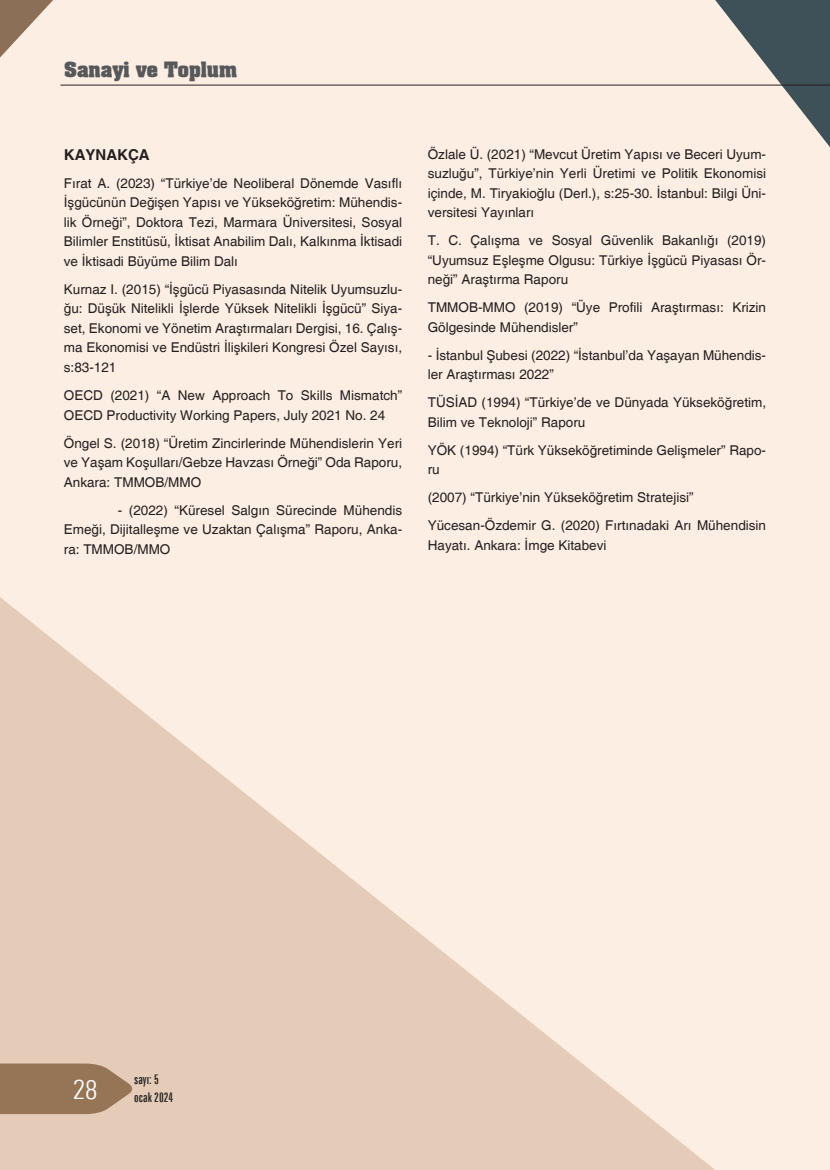
<style>
.page{position:relative;width:830px;height:1170px;background:#fff}
.page>*{position:absolute;margin:0;border:0;box-sizing:border-box;transform-origin:0 0}
.t1{font:300 condensed 27px "Zurich BT";color:#fff}
.t2{font:700 18px "TR Aardvark";color:#57585a}
.bultenmetin{font:700 15px "Helvetica";color:#231f20}
.bultenmetin-2{font:13.5px/19.5px "Helvetica";color:#231f20;text-align:justify}
.t3{font:extra-condensed 13.5px/18px "Zurich BT";color:#231f20}
</style>
<div class="page">
<div style="left:0;top:0;width:829px;height:1169px;background:#fdeee3"></div>
<svg style="left:0;top:0;width:53px;height:58px"></svg>
<svg style="left:714px;top:0;width:115px;height:146px"></svg>
<svg style="left:0;top:597px;width:714px;height:572px"></svg>
<svg style="left:0;top:1063px;width:133px;height:50px;background:#9f7f62"></svg>
<hr style="left:60px;top:85px;width:769px;height:1px;background:#231f20">
<h2 class="t2" style="left:64px;top:56px;width:174px">Sanayi ve Toplum</h2>
<p class="bultenmetin" style="left:64px;top:145px;width:87px">KAYNAKÇA</p>
<p class="bultenmetin-2" style="left:64px;top:174px;width:340px">Fırat A. (2023) “Türkiye’de Neoliberal Dönemde Vasıflı İşgücünün Değişen Yapısı ve Yükseköğretim: Mühendis&shy;lik Örneği”, Doktora Tezi, Marmara Üniversitesi, Sosyal Bilimler Enstitüsü, İktisat Anabilim Dalı, Kalkınma İktisadi ve İktisadi Büyüme Bilim Dalı</p>
<p class="bultenmetin-2" style="left:64px;top:280px;width:340px">Kurnaz I. (2015) “İşgücü Piyasasında Nitelik Uyumsuzlu&shy;ğu: Düşük Nitelikli İşlerde Yüksek Nitelikli İşgücü” Siya&shy;set, Ekonomi ve Yönetim Araştırmaları Dergisi, 16. Çalış&shy;ma Ekonomisi ve Endüstri İlişkileri Kongresi Özel Sayısı, s:83-121</p>
<p class="bultenmetin-2" style="left:64px;top:386px;width:340px">OECD (2021) “A New Approach To Skills Mismatch”<br>OECD Productivity Working Papers, July 2021 No. 24</p>
<p class="bultenmetin-2" style="left:64px;top:433px;width:340px">Öngel S. (2018) “Üretim Zincirlerinde Mühendislerin Yeri ve Yaşam Koşulları/Gebze Havzası Örneği” Oda Raporu, Ankara: TMMOB/MMO</p>
<p class="bultenmetin-2" style="left:64px;top:500px;width:340px;text-indent:54px">- (2022) “Küresel Salgın Sürecinde Mühendis Emeği, Dijitalleşme ve Uzaktan Çalışma” Raporu, Anka&shy;ra: TMMOB/MMO</p>
<p class="bultenmetin-2" style="left:427px;top:145px;width:340px">Özlale Ü. (2021) “Mevcut Üretim Yapısı ve Beceri Uyum&shy;suzluğu”, Türkiye’nin Yerli Üretimi ve Politik Ekonomisi içinde, M. Tiryakioğlu (Derl.), s:25-30. İstanbul: Bilgi Üni&shy;versitesi Yayınları</p>
<p class="bultenmetin-2" style="left:427px;top:231px;width:340px">T. C. Çalışma ve Sosyal Güvenlik Bakanlığı (2019) “Uyumsuz Eşleşme Olgusu: Türkiye İşgücü Piyasası Ör&shy;neği” Araştırma Raporu</p>
<p class="bultenmetin-2" style="left:427px;top:298px;width:340px">TMMOB-MMO (2019 ) “Üye Profili Araştırması: Krizin<br>Gölgesinde Mühendisler”</p>
<p class="bultenmetin-2" style="left:427px;top:346px;width:340px">- İstanbul Şubesi (2022) “İstanbul’da Yaşayan Mühendis&shy;ler Araştırması 2022”</p>
<p class="bultenmetin-2" style="left:427px;top:393px;width:340px">TÜSİAD (1994) “Türkiye’de ve Dünyada Yükseköğretim,<br>Bilim ve Teknoloji” Raporu</p>
<p class="bultenmetin-2" style="left:427px;top:441px;width:340px">YÖK (1994) “Türk Yükseköğretiminde Gelişmeler” Rapo&shy;ru</p>
<p class="bultenmetin-2" style="left:427px;top:488px;width:267px">(2007) “Türkiye’nin Yükseköğretim Stratejisi”</p>
<p class="bultenmetin-2" style="left:427px;top:516px;width:340px">Yücesan-Özdemir G. (2020) Fırtınadaki Arı Mühendisin<br>Hayatı. Ankara: İmge Kitabevi</p>
<h1 class="t1" style="left:73px;top:1072px;width:26px">28</h1>
<p class="t3" style="left:134px;top:1069px;width:41px">sayı: 5 ocak 2024</p>
</div>
